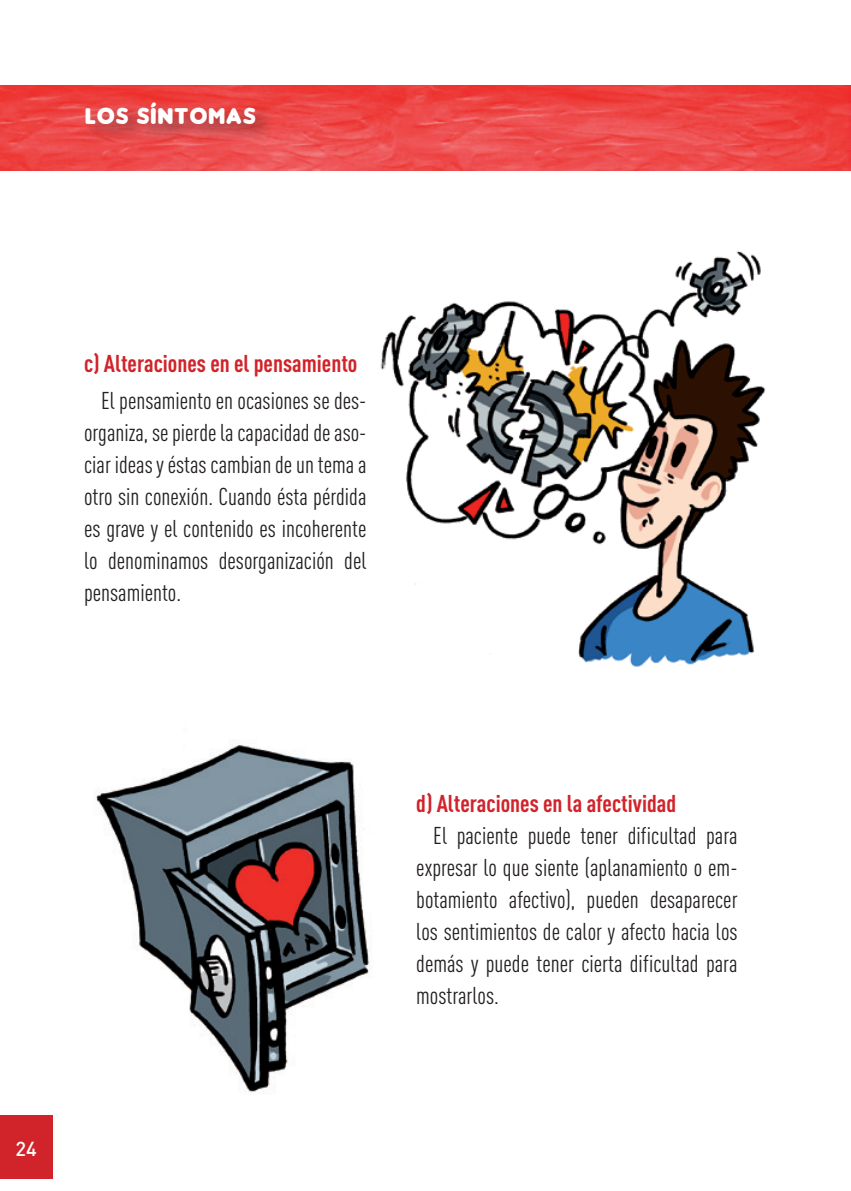
<style>
.page{position:relative;width:851px;height:1191px;background:#fff}
.page>*{position:absolute;margin:0;border:0;box-sizing:border-box;transform-origin:0 0}
.t1{font:24px/32px "DIN Cond";color:#231f20;text-align:justify}
.t2{font:700 24px "DIN Cond";color:#d1232a}
.t3{font:24px "Insaniburger";letter-spacing:.05em;color:#fff}
.t4{font:500 20px "DIN";color:#fff}
</style>
<div class="page">
<img style="left:0;top:85px;width:850px;height:85px">
<div style="left:82px;top:97px;width:193px;height:46px;background:#231f20;opacity:.44"></div>
<div style="left:0;top:1115px;width:52px;height:64px;background:#d1232a"></div>
<img style="left:380px;top:251px;width:386px;height:416px">
<img style="left:96px;top:745px;width:274px;height:347px">
<p class="t3" style="left:85px;top:102px;width:172px">LOS SÍNTOMAS</p>
<p class="t2" style="left:84px;top:348px;width:275px">c) Alteraciones en el pensamiento</p>
<p class="t1" style="left:84px;top:384px;width:284px;text-indent:17px">El pensamiento en ocasiones se des&shy;organiza, se pierde la capacidad de aso&shy;ciar ideas y éstas cambian de un tema a otro sin conexión. Cuando ésta pérdida es grave y el contenido es incoherente lo denominamos desorganización del pensamiento.</p>
<p class="t4" style="left:16px;top:1135px;width:23px">24</p>
<p class="t2" style="left:416px;top:788px;width:261px">d) Alteraciones en la afectividad</p>
<p class="t1" style="left:416px;top:819px;width:323px;text-indent:17px">El paciente puede tener dificultad para expresar lo que siente (aplanamiento o em&shy;botamiento afectivo), pueden desaparecer los sentimientos de calor y afecto hacia los demás y puede tener cierta dificultad para mostrarlos.</p>
</div>
